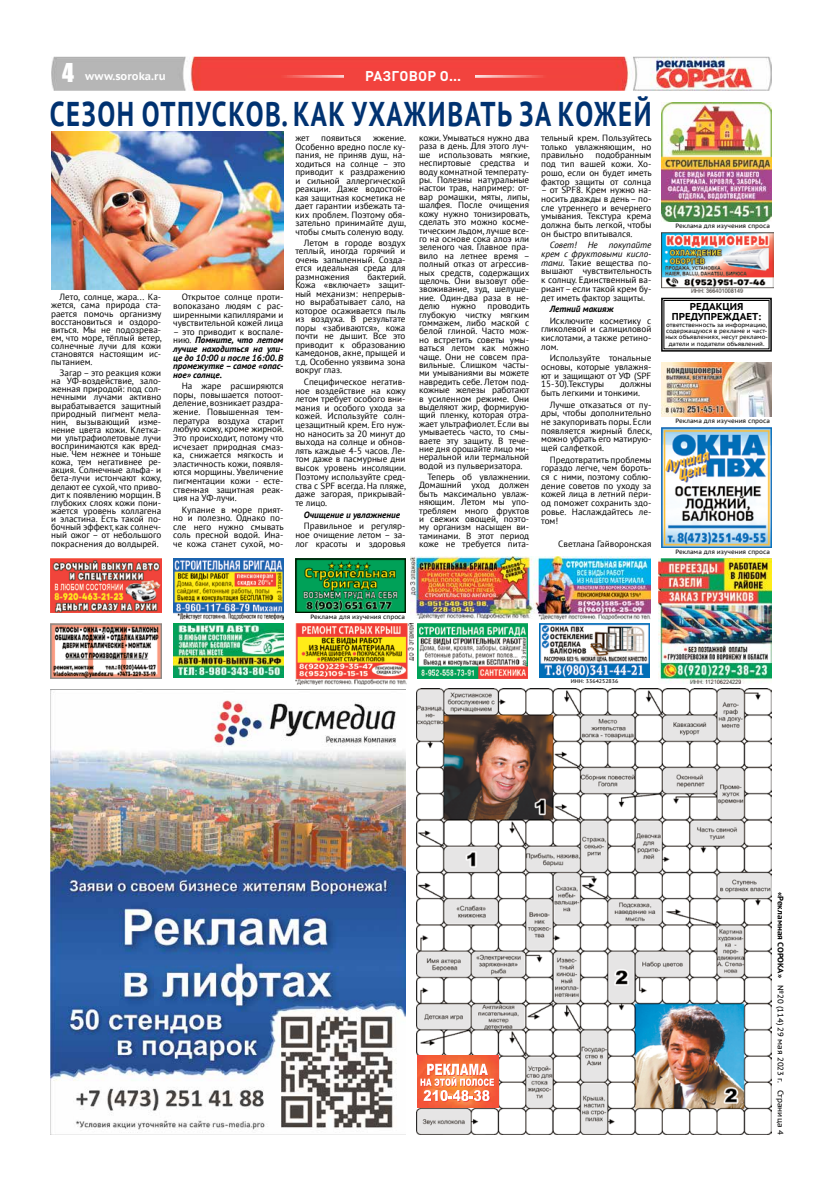
<style>
.page{position:relative;width:823px;height:1191px;background:#fff}
.page>*{position:absolute;margin:0;border:0;box-sizing:border-box;transform-origin:0 0}
.t1{font:700 34.3px "PT Sans";letter-spacing:.06em;color:#003271;scale:.78 1}
.t2{font:14px "DIN Pro Bold 2";letter-spacing:.02em;color:#fff}
.t3{font:700 11px "PT Sans Caption";color:#fff}
.t4{font:700 10px/10.1px "PT Sans Caption";color:#000;text-align:center}
.t5{font:9px/8.7px "PT Sans";color:#000;text-align:justify}
.t6{font:italic 700 9px/8.6px "PT Sans";color:#000;text-align:justify}
.t7{font:8px "PT Sans Caption";color:#000}
.t8{font:6.2px "PT Sans Caption";color:#000}
.t9{font:6px/6.3px "PT Sans Caption";color:#000;text-align:center}
.t10{font:5.4px "PT Sans Caption";color:#000}
.s1{font-family:"Impact";font-weight:400;font-size:23.9px}
.s2{font-weight:400;font-style:normal}
.s3{font-style:italic}
.s4{font-weight:700}
</style>
<div class="page">
<img style="left:51px;top:57px;width:720px;height:34px">
<img style="left:475px;top:76px;width:105px;height:1px">
<img style="left:247px;top:76px;width:96px;height:1px">
<img style="left:416px;top:688px;width:354px;height:446px">
<svg style="left:417px;top:1055px;width:81px;height:52px"></svg>
<svg style="left:661px;top:297px;width:111px;height:55px"></svg>
<div style="left:663px;top:300px;width:105px;height:49px;border:1px solid #000"></div>
<img style="left:50px;top:689px;width:355px;height:445px">
<svg style="left:51px;top:90px;width:603px;height:43px"></svg>
<img style="left:51px;top:132px;width:232px;height:157px">
<img style="left:295px;top:558px;width:110px;height:54px">
<img style="left:661px;top:428px;width:110px;height:119px">
<img style="left:533px;top:556px;width:117px;height:63px">
<img style="left:539px;top:624px;width:110px;height:54px">
<img style="left:417px;top:624px;width:110px;height:54px">
<img style="left:658px;top:558px;width:113px;height:125px">
<img style="left:295px;top:624px;width:118px;height:60px">
<img style="left:173px;top:624px;width:111px;height:54px">
<img style="left:50px;top:558px;width:111px;height:55px">
<img style="left:50px;top:624px;width:111px;height:54px">
<img style="left:410px;top:557px;width:121px;height:61px">
<img style="left:173px;top:558px;width:111px;height:62px">
<img style="left:661px;top:232px;width:111px;height:60px">
<img style="left:661px;top:363px;width:110px;height:54px">
<img style="left:661px;top:102px;width:110px;height:119px">
<p class="t3" style="left:62px;top:69px;width:105px"><span class="s1">4</span> www.soroka.ru</p>
<h2 class="t2" style="left:365px;top:64px;width:97px">РАЗГОВОР О...</h2>
<h1 class="t1" style="left:50px;top:91px;width:772px">СЕЗОН ОТПУСКОВ. КАК УХАЖИВАТЬ ЗА КОЖЕЙ</h1>
<p class="t5" style="left:51px;top:293px;width:112px;line-height:8.1px;text-indent:9px">Лето, солнце, жара... Ка&shy;жется, сама природа ста&shy;рается помочь организму восстановиться и оздоро&shy;виться. Мы не подозрева&shy;ем, что море, тёплый ветер, солнечные лучи для кожи становятся настоящим ис&shy;пытанием.</p>
<p class="t5" style="left:51px;top:369px;width:112px;line-height:8.1px;text-indent:9px">Загар – это реакция кожи на УФ-воздействие, зало&shy;женная природой: под сол&shy;нечными лучами активно вырабатывается защитный природный пигмент мела&shy;нин, вызывающий изме&shy;нение цвета кожи. Клетка&shy;ми ультрафиолетовые лучи воспринимаются как вред&shy;ные. Чем нежнее и тоньше кожа, тем негативнее ре&shy;акция. Солнечные альфа- и бета-лучи истончают кожу, делают ее сухой, что приво&shy;дит к появлению морщин. В глубоких слоях кожи пони&shy;жается уровень коллагена и эластина. Есть такой по&shy;бочный эффект, как солнеч&shy;ный ожог – от небольшого покраснения до волдырей.</p>
<p class="t5" style="left:173px;top:293px;width:112px;text-indent:8px">Открытое солнце проти&shy;вопоказано людям с рас&shy;ширенными капиллярами и чувствительной кожей лица</p>
<p class="t6" style="left:173px;top:327px;width:112px"><span class="s2">– это приводит к воспале&shy;нию.</span> Помните, что летом лучше находиться на ули&shy;це до 10:00 и после 16:00. В промежутке – самое «опас&shy;ное» солнце.</p>
<p class="t5" style="left:173px;top:381px;width:112px;text-indent:9px">На жаре расширяются поры, повышается потоот&shy;деление, возникает раздра&shy;жение. Повышенная тем&shy;пература воздуха старит любую кожу, кроме жирной.<br>Это происходит, потому что исчезает природная смаз&shy;ка, снижается мягкость и эластичность кожи, появля&shy;ются морщины. Увеличение пигментации кожи - есте&shy;ственная защитная реак&shy;ция на УФ-лучи.</p>
<p class="t5" style="left:173px;top:505px;width:112px;text-indent:9px">Купание в море прият&shy;но и полезно. Однако по&shy;сле него нужно смывать соль пресной водой. Ина&shy;че кожа станет сухой, мо-</p>
<p class="t5" style="left:295px;top:133px;width:16px">жет</p>
<p class="t5" style="left:321px;top:133px;width:41px">появиться</p>
<p class="t5" style="left:295px;top:133px;width:112px;text-indent:78px">жжение.<br>Особенно вредно после ку&shy;пания, не приняв душ, на&shy;ходиться на солнце – это приводит к раздражению и сильной аллергической реакции. Даже водостой&shy;кая защитная косметика не дает гарантии избежать та&shy;ких проблем. Поэтому обя&shy;зательно принимайте душ, чтобы смыть соленую воду.</p>
<p class="t5" style="left:295px;top:238px;width:112px;text-indent:9px">Летом в городе воздух теплый, иногда горячий и очень запыленный. Созда&shy;ется идеальная среда для размножения</p>
<p class="t5" style="left:295px;top:272px;width:112px;text-indent:72px">бактерий.<br>Кожа «включает» защит&shy;ный механизм: непрерыв&shy;но вырабатывает сало, на которое осаживается пыль из воздуха. В результате поры «забиваются», кожа почти не дышит. Все это приводит к образованию камедонов, акне, прыщей и т.д. Особенно уязвима зона вокруг глаз.</p>
<p class="t5" style="left:295px;top:377px;width:112px;text-indent:9px">Специфическое негатив&shy;ное воздействие на кожу летом требует особого вни&shy;мания и особого ухода за кожей. Используйте солн&shy;цезащитный крем. Его нуж&shy;но наносить за 20 минут до выхода на солнце и обнов&shy;лять каждые 4-5 часов. Ле&shy;том даже в пасмурные дни высок уровень инсоляции.<br>Поэтому используйте сред&shy;ства с SPF всегда. На пляже, даже загорая, прикрывай&shy;те лицо.</p>
<p class="t6" style="left:304px;top:510px;width:98px">Очищение и увлажнение</p>
<p class="t5" style="left:295px;top:522px;width:112px;text-indent:9px">Правильное и регуляр&shy;ное очищение летом – за&shy;лог красоты и здоровья</p>
<p class="t5" style="left:419px;top:133px;width:112px;line-height:8.4px">кожи. Умываться нужно два раза в день. Для этого луч&shy;ше использовать мягкие, неспиртовые средства и воду комнатной температу&shy;ры. Полезны натуральные настои трав, например: от&shy;вар ромашки, мяты, липы, шалфея. После очищения кожу нужно тонизировать, сделать это можно косме&shy;тическим льдом, лучше все&shy;го на основе сока алоэ или зеленого чая. Главное пра&shy;вило на летнее время – полный отказ от агрессив&shy;ных средств, содержащих щелочь. Они вызовут обе&shy;звоживание, зуд, шелуше&shy;ние. Один-два раза в не&shy;делю</p>
<p class="t5" style="left:419px;top:301px;width:112px;line-height:8.4px;text-indent:68px">проводить глубокую чистку мягким гоммажем, либо маской с белой глиной. Часто мож&shy;но встретить советы умы&shy;ваться летом как можно чаще. Они не совсем пра&shy;вильные. Слишком часты&shy;ми умываниями вы можете навредить себе. Летом под&shy;кожные железы работают в усиленном режиме. Они выделяют жир, формирую&shy;щий пленку, которая отра&shy;жает ультрафиолет. Если вы умываетесь часто, то смы&shy;ваете эту защиту. В тече&shy;ние дня орошайте лицо ми&shy;неральной или термальной водой из пульверизатора.</p>
<p class="t5" style="left:419px;top:472px;width:112px;line-height:8.4px;text-indent:9px">Теперь об увлажнении.<br>Домашний уход должен быть максимально увлаж&shy;няющим. Летом мы упо&shy;требляем много фруктов и свежих овощей, поэто&shy;му организм насыщен ви&shy;таминами. В этот период коже не требуется пита-</p>
<p class="t5" style="left:451px;top:301px;width:27px">нужно</p>
<p class="t5" style="left:541px;top:133px;width:112px">тельный крем. Пользуйтесь только увлажняющим, но правильно</p>
<p class="t5" style="left:541px;top:151px;width:112px;text-indent:54px">подобранным под тип вашей кожи. Хо&shy;рошо, если он будет иметь фактор защиты от солнца</p>
<p class="t5" style="left:541px;top:185px;width:112px">– от SPF8. Крем нужно на&shy;носить дважды в день – по&shy;сле утреннего и вечернего умывания. Текстура крема должна быть легкой, чтобы он быстро впитывался.</p>
<p class="t5" style="left:541px;top:240px;width:112px;text-indent:9px"><span class="s3">Совет! Не покупайте крем с фруктовыми кисло&shy;тами.</span> Такие вещества по&shy;вышают чувствительность к солнцу. Единственный ва&shy;риант – если такой крем бу&shy;дет иметь фактор защиты.</p>
<p class="t6" style="left:549px;top:304px;width:65px">Летний макияж</p>
<p class="t5" style="left:541px;top:316px;width:112px;text-indent:9px">Исключите косметику с гликолевой и салициловой кислотами, а также ретино&shy;лом.</p>
<p class="t5" style="left:541px;top:353px;width:112px;text-indent:9px">Используйте тональные основы, которые увлажня&shy;ют и защищают от УФ (SPF 15-30).Текстуры</p>
<p class="t5" style="left:541px;top:379px;width:112px;text-indent:79px">должны быть легкими и тонкими.</p>
<p class="t5" style="left:541px;top:400px;width:112px;text-indent:9px">Лучше отказаться от пу&shy;дры, чтобы дополнительно не закупоривать поры. Если появляется жирный блеск, можно убрать его матирую&shy;щей салфеткой.</p>
<p class="t5" style="left:541px;top:455px;width:112px;text-indent:9px">Предотвратить проблемы гораздо легче, чем бороть&shy;ся с ними, поэтому соблю&shy;дение советов по уходу за кожей лица в летний пери&shy;од поможет сохранить здо&shy;ровье. Наслаждайтесь ле&shy;том!</p>
<p class="t5" style="left:558px;top:539px;width:94px">Светлана Гайворонская</p>
<p class="t8" style="left:675px;top:221px;width:96px">Реклама для изучения спроса</p>
<p class="t4" style="left:671px;top:301px;width:91px">РЕДАКЦИЯ<br>ПРЕДУПРЕЖДАЕТ:</p>
<p class="t9" style="left:665px;top:321px;width:104px">ответственность за информацию, содержащуюся в рекламе и част&shy;ных объявлениях, несут рекламо&shy;датели и податели объявлений.</p>
<p class="t8" style="left:675px;top:417px;width:96px">Реклама для изучения спроса</p>
<p class="t8" style="left:675px;top:547px;width:96px">Реклама для изучения спроса</p>
<p class="t8" style="left:310px;top:613px;width:96px">Реклама для изучения спроса</p>
<p class="t10" style="left:570px;top:677px;width:49px">ИНН: 3364252836</p>
<p class="t7" style="left:785px;top:892px;width:244px;rotate:90deg"><span class="s4">«Рекламная СОРОКА»</span> №20 (114) 29 мая 2023 г. Страница 4</p>
</div>
